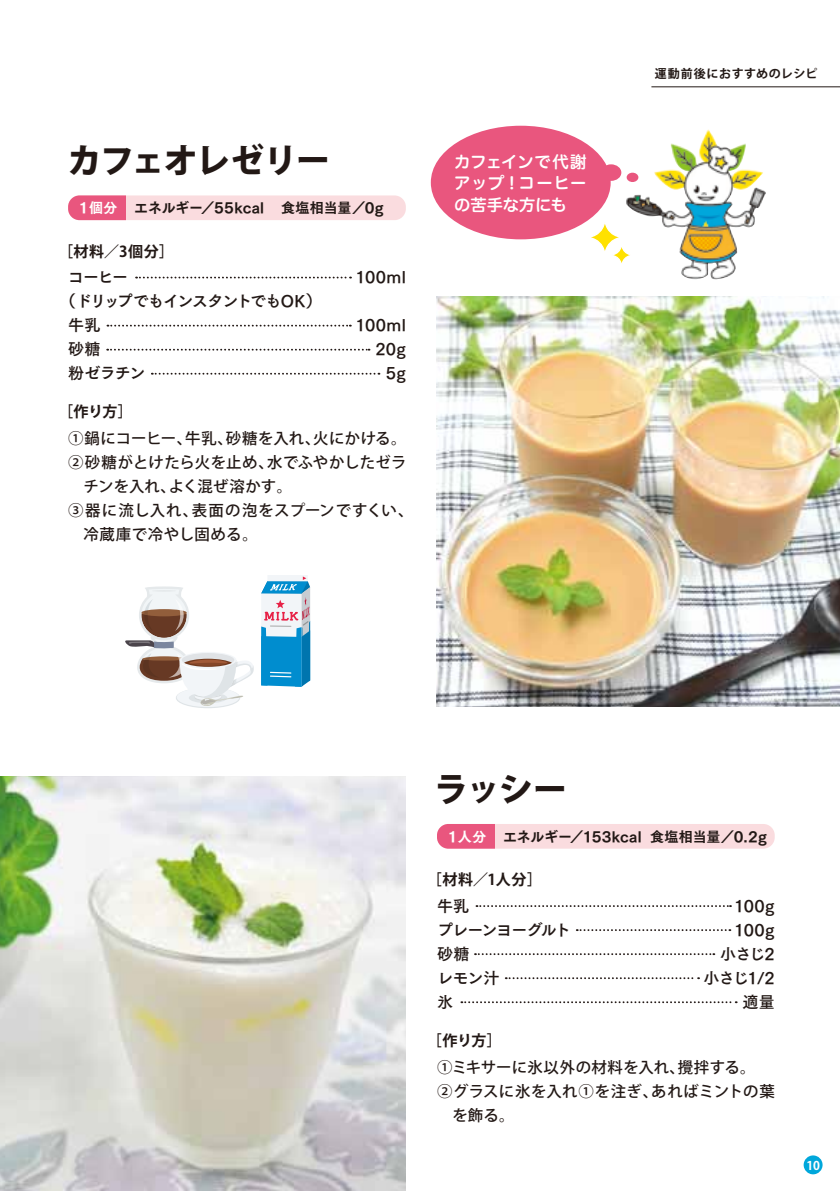
<style>
.page{position:relative;width:840px;height:1191px;background:#fff}
.page>*{position:absolute;margin:0;border:0;box-sizing:border-box;transform-origin:0 0}
.t1{font:800 34px "Koz Go Pro";letter-spacing:-.045em;color:#221815}
.t2{font:16.4px/21.6px "Hira Maru Std N W6";color:#fff;text-align:justify}
.t3{font:16px/24px "Tsuku Go Pro B";letter-spacing:-.04em;color:#221815}
.t4{font:16px "Tsuku Go Pro B";letter-spacing:-.07em;color:#221815}
.t5{font:16px/24px "Tsuku Go Pro B";letter-spacing:.02em;color:#221815;text-align:right}
.t6{font:500 15.4px "Koz Go Pr 6 N";letter-spacing:.025em;color:#221815}
.t7{font:500 15.4px "Koz Go Pr 6 N";letter-spacing:.005em;color:#221815}
.t8{font:500 15.4px "Koz Go Pr 6 N";letter-spacing:.055em;color:#221815}
.t9{font:500 15.4px "Koz Go Pr 6 N";color:#221815}
.t10{font:700 15px "Koz Go Pr 6 N";color:#221815}
.t11{font:14px "Tsuku Go Pro E";letter-spacing:-.005em;color:#221815}
.t12{font:700 12px "Koz Go Pro";letter-spacing:.055em;color:#221815}
.t13{font:700 12px "Koz Go Pro";color:#fff}
.s1{color:#fff}
</style>
<div class="page">
<img style="left:626px;top:129px;width:139px;height:151px">
<img style="left:436px;top:296px;width:403px;height:410px">
<div style="left:430px;top:126px;width:180px;height:113px;background:#e9567e;border-radius:50%"></div>
<div style="left:600px;top:164px;width:21px;height:17px;background:#e9567e;border-radius:50%"></div>
<div style="left:626px;top:173px;width:12px;height:9px;background:#e9567e;border-radius:50%"></div>
<div style="left:68px;top:195px;width:337px;height:25px;background:#fadcdf;border-radius:11px"></div>
<svg style="left:68px;top:195px;width:57px;height:25px"></svg>
<svg style="left:136px;top:277px;width:215px;height:1px"></svg>
<svg style="left:107px;top:325px;width:243px;height:1px"></svg>
<svg style="left:107px;top:349px;width:262px;height:1px"></svg>
<svg style="left:152px;top:373px;width:227px;height:2px"></svg>
<div style="left:437px;top:824px;width:337px;height:24px;background:#fadcdf;border-radius:11px"></div>
<svg style="left:437px;top:824px;width:56px;height:24px"></svg>
<svg style="left:476px;top:905px;width:254px;height:2px"></svg>
<svg style="left:576px;top:929px;width:154px;height:2px"></svg>
<svg style="left:474px;top:953px;width:240px;height:2px"></svg>
<svg style="left:505px;top:977px;width:193px;height:2px"></svg>
<svg style="left:461px;top:1001px;width:275px;height:2px"></svg>
<img style="left:0;top:776px;width:405px;height:415px">
<div style="left:176px;top:687px;width:64px;height:21px;background:#dfe4e7;border-radius:50%"></div>
<svg style="left:125px;top:586px;width:129px;height:121px"></svg>
<div style="left:267px;top:575px;width:40px;height:6px;background:#f2f5f8"></div>
<svg style="left:261px;top:576px;width:49px;height:111px"></svg>
<svg style="left:591px;top:222px;width:40px;height:43px"></svg>
<div style="left:803px;top:1155px;width:19px;height:19px;background:#00a7db;border-radius:50%"></div>
<hr style="left:651px;top:86px;width:188px;height:1px;background:#221815">
<h1 class="t1" style="left:67px;top:139px;width:264px">カフェオレゼリー</h1>
<p class="t11" style="left:77px;top:195px;width:308px"><span class="s1">１個分</span> エネルギー／55kcal 食塩相当量／0g</p>
<p class="t10" style="left:58px;top:243px;width:117px">［材料／3個分］</p>
<p class="t3" style="left:68px;top:263px;width:62px">コーヒー</p>
<p class="t4" style="left:60px;top:287px;width:263px">（ドリップでもインスタントでもOK）</p>
<p class="t3" style="left:68px;top:311px;width:34px">牛乳</p>
<p class="t3" style="left:68px;top:335px;width:34px">砂糖</p>
<p class="t3" style="left:68px;top:359px;width:79px">粉ゼラチン</p>
<p class="t10" style="left:58px;top:403px;width:76px">［作り方］</p>
<p class="t3" style="left:355px;top:263px;width:52px">100ml</p>
<p class="t5" style="left:355px;top:311px;width:52px">100ml<br>20g<br>5g</p>
<p class="t6" style="left:68px;top:429px;width:340px">①鍋にコーヒー、牛乳、砂糖を入れ、火にかける。</p>
<p class="t7" style="left:68px;top:453px;width:339px">②砂糖がとけたら火を止め、水でふやかしたゼラ</p>
<p class="t9" style="left:83px;top:477px;width:210px">チンを入れ、よく混ぜ溶かす。</p>
<p class="t8" style="left:68px;top:501px;width:347px">③器に流し入れ、表面の泡をスプーンですくい、</p>
<p class="t6" style="left:83px;top:525px;width:176px">冷蔵庫で冷やし固める。</p>
<p class="t2" style="left:454px;top:151px;width:134px">カフェインで代謝アップ！コーヒーの苦手な方にも</p>
<p class="t12" style="left:654px;top:66px;width:164px">運動前後におすすめのレシピ</p>
<h1 class="t1" style="left:434px;top:767px;width:134px">ラッシー</h1>
<p class="t11" style="left:445px;top:823px;width:322px"><span class="s1">１人分</span> エネルギー／153kcal 食塩相当量／0.2g</p>
<p class="t10" style="left:427px;top:871px;width:116px">［材料／1人分］</p>
<p class="t3" style="left:437px;top:892px;width:135px">牛乳<br>プレーンヨーグルト砂糖<br>レモン汁<br>氷</p>
<p class="t10" style="left:427px;top:1032px;width:76px">［作り方］</p>
<p class="t3" style="left:703px;top:892px;width:73px;text-align:right">100g<br>100g<br>小さじ2小さじ1/2適量</p>
<p class="t6" style="left:437px;top:1059px;width:320px">①ミキサーに氷以外の材料を入れ、攪拌する。</p>
<p class="t6" style="left:437px;top:1083px;width:339px">②グラスに氷を入れ①を注ぎ、あればミントの葉</p>
<p class="t6" style="left:452px;top:1107px;width:64px">を飾る。</p>
<p class="t13" style="left:806px;top:1157px;width:15px">10</p>
</div>
